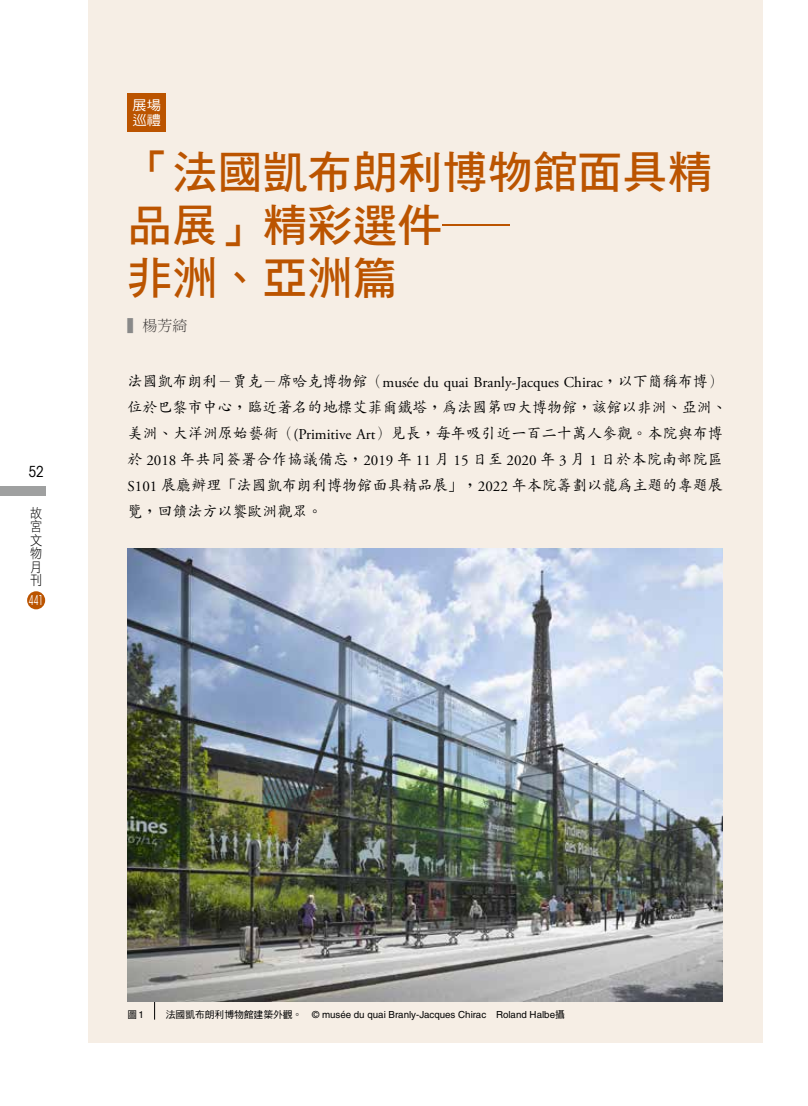
<style>
.page{position:relative;width:808px;height:1106px;background:#fff}
.page>*{position:absolute;margin:0;border:0;box-sizing:border-box;transform-origin:0 0}
.t1{font:45px/53.2px "DF Hei Std W7";color:#bb5400}
.t2{font:500 15px/26px "AR Kai B5";letter-spacing:.005em;color:#000}
.t3{font:15px "Adobe Garamond Pro";color:#000}
.t4{font:15px "DF Ming Std W3";color:#3e3a39}
.t5{font:condensed 15px "ITC Avant Garde Std";color:#000}
.t6{font:13.5px/13.5px "DF Hei Std W3";color:#000;scale:.9 1}
.t7{font:13.5px/15px "DF Hei Std W5";color:#fff;scale:1.05 1}
.t8{font:condensed 13.5px "ITC Avant Garde Std";color:#fff;scale:.7 1}
.t9{font:9.75px "Helvetica";color:#000}
.t10{font:9.75px "DF Hei Std W5";color:#000}
.s1{color:#898989}
.s2{font-family:"AR Kai B5";font-weight:500}
.s3{font-family:"DF Ming Std W3"}
.s4{font-family:"Adobe Garamond Pro";font-weight:400}
.s5{font-family:"Helvetica"}
.s6{font-family:"DF Hei Std W5"}
</style>
<div class="page">
<div style="left:88px;top:0;width:674px;height:1042px;background:#f6eee5"></div>
<div style="left:128px;top:94px;width:38px;height:38px;background:#bb5400"></div>
<div style="left:27px;top:591px;width:18px;height:18px;background:#bb5400;border-radius:50%"></div>
<div style="left:0;top:487px;width:46px;height:9px;background:#9fa0a0"></div>
<hr style="left:154px;top:922px;width:1px;height:97px;background:#000">
<img style="left:128px;top:548px;width:595px;height:453px">
<p class="t5" style="left:28px;top:463px;width:17px">52</p>
<p class="t6" style="left:30px;top:506px;width:15px">故宮文物月刊</p>
<p class="t8" style="left:29px;top:592px;width:23px">441</p>
<p class="t7" style="left:132px;top:97px;width:29px">展場巡禮</p>
<h1 class="t1" style="left:128px;top:144px;width:586px">「法國凱布朗利博物館面具精品展」精彩選件─<br>非洲、亞洲篇</h1>
<p class="t4" style="left:128px;top:317px;width:61px"><span class="s1">▍</span>楊芳綺</p>
<p class="t3" style="left:128px;top:373px;width:597px"><span class="s2">法國凱布朗利</span><span class="s3">－</span><span class="s2">賈克</span><span class="s3">－</span><span class="s2">席哈克博物館（</span>musée du quai Branly-Jacques Chirac<span class="s2">，以下簡稱布博）</span></p>
<p class="t2" style="left:128px;top:394px;width:601px">位於巴黎市中心，臨近著名的地標艾菲爾鐵塔，為法國第四大博物館，該館以非洲、亞洲、美洲、大洋洲原始藝術（<span class="s4">(Primitive Art</span>）見長，每年吸引近一百二十萬人參觀。本院與布博於 <span class="s4">2018</span> 年共同簽署合作協議備忘，<span class="s4">2019</span> 年 <span class="s4">11</span> 月 <span class="s4">15</span> 日至 <span class="s4">2020</span> 年 <span class="s4">3</span> 月 <span class="s4">1</span> 日於本院南部院區<span class="s4">S101</span> 展廳辦理「法國凱布朗利博物館面具精品展」，<span class="s4">2022</span> 年本院籌劃以龍為主題的專題展覽，回饋法方以饗歐洲觀眾。</p>
<p class="t10" style="left:128px;top:1009px;width:18px">圖<span class="s5">1</span></p>
<p class="t9" style="left:166px;top:1009px;width:400px"><span class="s6">法國凱布朗利博物館建築外觀。　</span>© musée du quai Branly-Jacques Chirac Roland Halbe<span class="s6">攝</span></p>
</div>
